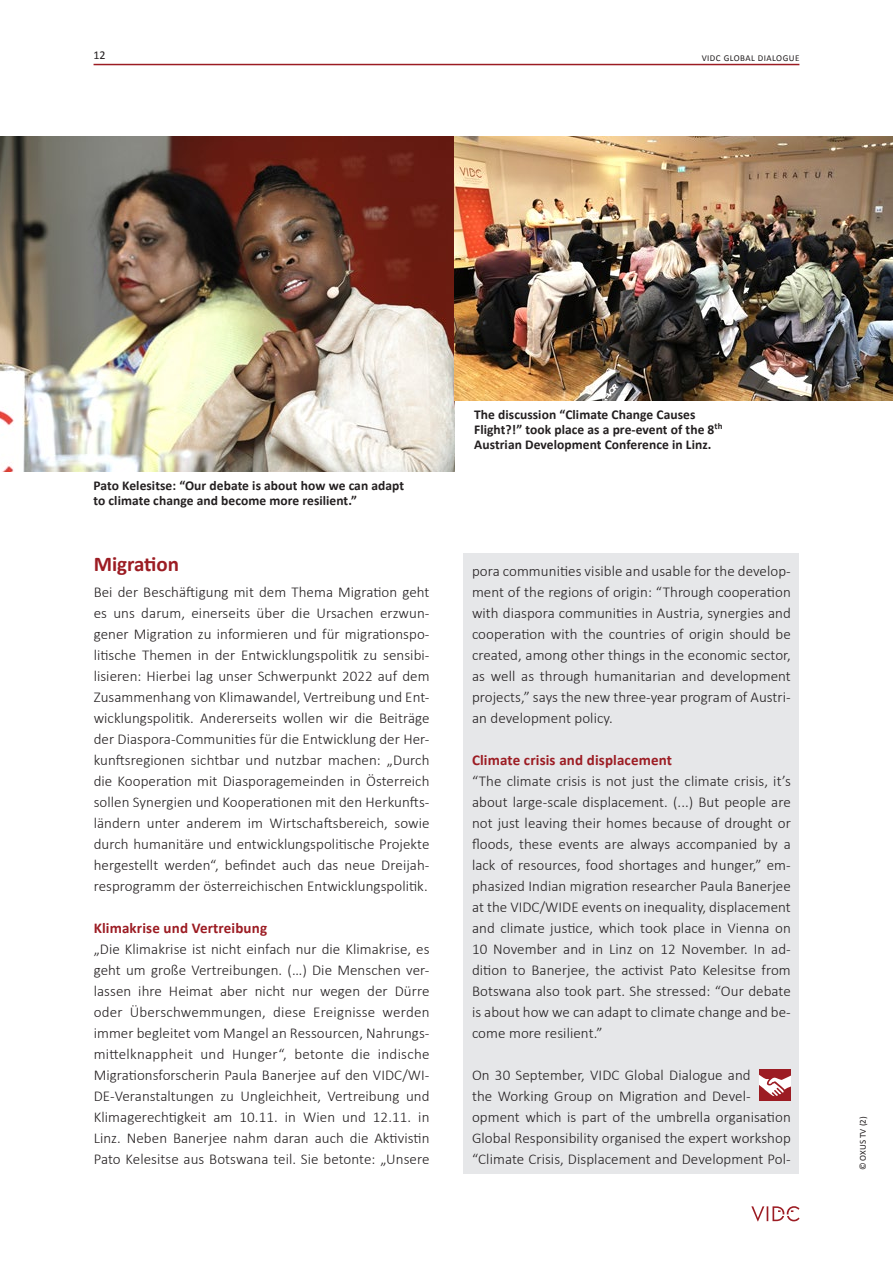
<style>
.page{position:relative;width:893px;height:1263px;background:#fff}
.page>*{position:absolute;margin:0;border:0;box-sizing:border-box;transform-origin:0 0}
.ZWIT_01{font:700 21px "Calibri";color:#9c1c23}
.Fliess-OHNE{font:300 15px/21px "Calibri";letter-spacing:.005em;color:#231f20;text-align:justify}
.Fließ_E-ohne{font:300 15px/21px "Calibri";letter-spacing:.005em;color:#231f20;text-align:justify}
.Fließ_E{font:300 15px/21px "Calibri";letter-spacing:.005em;color:#231f20}
.Veranstaltung_neu{font:700 15px "Calibri";letter-spacing:.01em;color:#9c1c23}
.BU_01{font:700 13.5px/15px "Calibri";letter-spacing:.005em;color:#231f20}
.t1{font:12px "Calibri";color:#231f20}
.BU_01-2{font:9px "Calibri";letter-spacing:.05em;color:#231f20}
</style>
<div class="page">
<hr style="left:94px;top:64px;width:705px;height:1px;background:#9c1c23">
<svg style="left:751px;top:1206px;width:48px;height:15px"></svg>
<div style="left:463px;top:553px;width:336px;height:621px;background:#e6e7e9"></div>
<div style="left:759px;top:1069px;width:32px;height:32px;background:#9c1c23"></div>
<svg style="left:759px;top:1074px;width:32px;height:22px"></svg>
<img style="left:0;top:136px;width:455px;height:335px">
<img style="left:455px;top:136px;width:438px;height:264px">
<p class="t1" style="left:94px;top:48px;width:14px">12</p>
<p class="BU_01-2" style="left:702px;top:52px;width:99px">VIDC GLOBAL DIALOGUE</p>
<p class="BU_01" style="left:94px;top:477px;width:312px">Pato Kelesitse: “Our debate is about how we can adapt to climate change and become more resilient.”</p>
<p class="ZWIT_01" style="left:94px;top:551px;width:87px">Migration</p>
<p class="Fliess-OHNE" style="left:94px;top:581px;width:337px">Bei der Beschäftigung mit dem Thema Migration geht es uns darum, einerseits über die Ursachen erzwun&shy;gener Migration zu informieren und für migrationspo&shy;litische Themen in der Entwicklungspolitik zu sensibi&shy;lisieren: Hierbei lag unser Schwerpunkt 2022 auf dem Zusammenhang von Klimawandel, Vertreibung und Ent&shy;wicklungspolitik. Andererseits wollen wir die Beiträge der Diaspora-Communities für die Entwicklung der Her&shy;kunftsregionen sichtbar und nutzbar machen: „Durch die Kooperation mit Diasporagemeinden in Österreich sollen Synergien und Kooperationen mit den Herkunfts&shy;ländern unter anderem im Wirtschaftsbereich, sowie durch humanitäre und entwicklungspolitische Projekte hergestellt werden“, befindet auch das neue Dreijah&shy;resprogramm der österreichischen Entwicklungspolitik.</p>
<p class="Veranstaltung_neu" style="left:94px;top:919px;width:175px">Klimakrise und Vertreibung</p>
<p class="Fliess-OHNE" style="left:94px;top:938px;width:337px">„Die Klimakrise ist nicht einfach nur die Klimakrise, es geht um große Vertreibungen. (…) Die Menschen ver&shy;lassen ihre Heimat aber nicht nur wegen der Dürre oder Überschwemmungen, diese Ereignisse werden immer begleitet vom Mangel an Ressourcen, Nahrungs&shy;mittelknappheit und Hunger“, betonte die indische Migrationsforscherin Paula Banerjee auf den VIDC/WI-DE-Veranstaltungen zu Ungleichheit, Vertreibung und Klimagerechtigkeit am 10.11. in Wien und 12.11. in Linz. Neben Banerjee nahm daran auch die Aktivistin Pato Kelesitse aus Botswana teil. Sie betonte: „Unsere</p>
<p class="BU_01" style="left:474px;top:406px;width:250px">The discussion “Climate Change Causes<br>Flight?!” took place as a pre-event of the 8<sup>th<br></sup>Austrian Development Conference in Linz.</p>
<p class="Fließ_E-ohne" style="left:472px;top:560px;width:320px">pora communities visible and usable for the develop&shy;ment of the regions of origin: “Through cooperation with diaspora communities in Austria, synergies and cooperation with the countries of origin should be created, among other things in the economic sector, as well as through humanitarian and development projects,” says the new three-year program of Austri&shy;an development policy.</p>
<p class="Veranstaltung_neu" style="left:472px;top:751px;width:202px">Climate crisis and displacement</p>
<p class="Fließ_E-ohne" style="left:472px;top:770px;width:320px">“The climate crisis is not just the climate crisis, it’s about large-scale displacement. (...) But people are not just leaving their homes because of drought or floods, these events are always accompanied by a lack of resources, food shortages and hunger,” em&shy;phasized Indian migration researcher Paula Banerjee at the VIDC/WIDE events on inequality, displacement and climate justice, which took place in Vienna on 10 November and in Linz on 12 November. In ad&shy;dition to Banerjee, the activist Pato Kelesitse from Botswana also took part. She stressed: “Our debate is about how we can adapt to climate change and be&shy;come more resilient.”</p>
<p class="Fließ_E" style="left:472px;top:1064px;width:320px">On 30 September, VIDC Global Dialogue and<br>the Working Group on Migration and Devel&shy;opment which is part of the umbrella organisation Global Responsibility organised the expert workshop “Climate Crisis, Displacement and Development Pol-</p>
<p class="BU_01-2" style="left:857px;top:1170px;width:55px;rotate:-90deg">© OXUS TV (2)</p>
</div>
